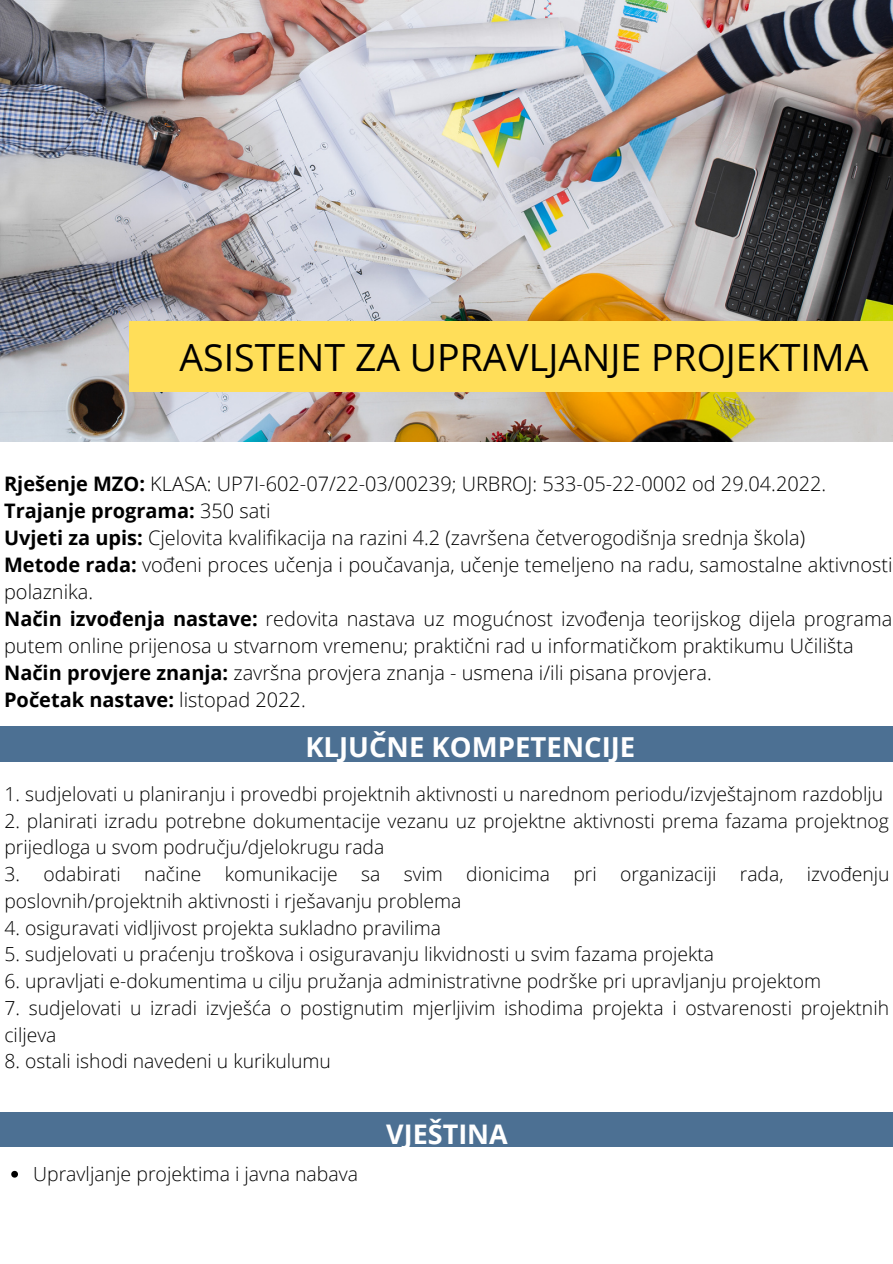
<style>
.page{position:relative;width:893px;height:1264px;background:#fff}
.page>*{position:absolute;margin:0;border:0;box-sizing:border-box;transform-origin:0 0}
.t1{font:37.5px "Open Sans";color:#000}
.t2{font:700 27.6px "Open Sans";color:#fff}
.t3{font:700 27px "Open Sans";color:#fff}
.t4{font:300 19.95px/27px "Open Sans";color:#000}
.t5{font:300 19.5px "Open Sans";color:#000}
.t6{font:300 19.35px/26.7px "Open Sans";color:#000}
.s1{font-weight:700}
</style>
<div class="page">
<div style="left:0;top:726px;width:892px;height:36px;background:#4c7093"></div>
<div style="left:0;top:1112px;width:892px;height:35px;background:#4c7093"></div>
<img style="left:0;top:0;width:892px;height:441px">
<svg style="left:11px;top:1170px;width:7px;height:7px"></svg>
<div style="left:130px;top:321px;width:762px;height:71px;background:#ffde59"></div>
<h1 class="t1" style="left:179px;top:331px;width:690px">ASISTENT ZA UPRAVLJANJE PROJEKTIMA</h1>
<p class="t4" style="left:4px;top:470px;width:889px"><span class="s1">Rješenje MZO:</span> KLASA: UP7I-602-07/22-03/00239; URBROJ: 533-05-22-0002 od 29.04.2022.<br><span class="s1">Trajanje programa:</span> 350 sati<br><span class="s1">Uvjeti za upis:</span> Cjelovita kvalifikacija na razini 4.2 (završena četverogodišnja srednja škola)<br><span class="s1">Metode rada:</span> vođeni proces učenja i poučavanja, učenje temeljeno na radu, samostalne aktivnosti polaznika.<br><span class="s1">Način izvođenja nastave:</span> redovita nastava uz mogućnost izvođenja teorijskog dijela programa putem online prijenosa u stvarnom vremenu; praktični rad u informatičkom praktikumu Učilišta <span class="s1">Način provjere znanja:</span> završna provjera znanja - usmena i/ili pisana provjera.<br><span class="s1">Početak nastave:</span> listopad 2022.</p>
<h2 class="t2" style="left:305px;top:727px;width:331px">KLJUČNE KOMPETENCIJE</h2>
<p class="t6" style="left:4px;top:780px;width:880px">1. sudjelovati u planiranju i provedbi projektnih aktivnosti u narednom periodu/izvještajnom razdoblju</p>
<p class="t6" style="left:4px;top:806px;width:885px">2. planirati izradu potrebne dokumentacije vezanu uz projektne aktivnosti prema fazama projektnog prijedloga u svom području/djelokrugu rada</p>
<p class="t6" style="left:4px;top:860px;width:886px">3. odabirati načine komunikacije sa svim dionicima pri organizaciji rada, izvođenju poslovnih/projektnih aktivnosti i rješavanju problema</p>
<p class="t6" style="left:4px;top:913px;width:438px">4. osiguravati vidljivost projekta sukladno pravilima</p>
<p class="t6" style="left:4px;top:940px;width:711px">5. sudjelovati u praćenju troškova i osiguravanju likvidnosti u svim fazama projekta</p>
<p class="t6" style="left:4px;top:967px;width:818px">6. upravljati e-dokumentima u cilju pružanja administrativne podrške pri upravljanju projektom</p>
<p class="t6" style="left:4px;top:994px;width:886px">7. sudjelovati u izradi izvješća o postignutim mjerljivim ishodima projekta i ostvarenosti projektnih ciljeva</p>
<p class="t6" style="left:4px;top:1047px;width:328px">8. ostali ishodi navedeni u kurikulumu</p>
<p class="t5" style="left:33px;top:1160px;width:326px">Upravljanje projektima i javna nabava</p>
<h3 class="t3" style="left:386px;top:1114px;width:123px">VJEŠTINA</h3>
</div>
